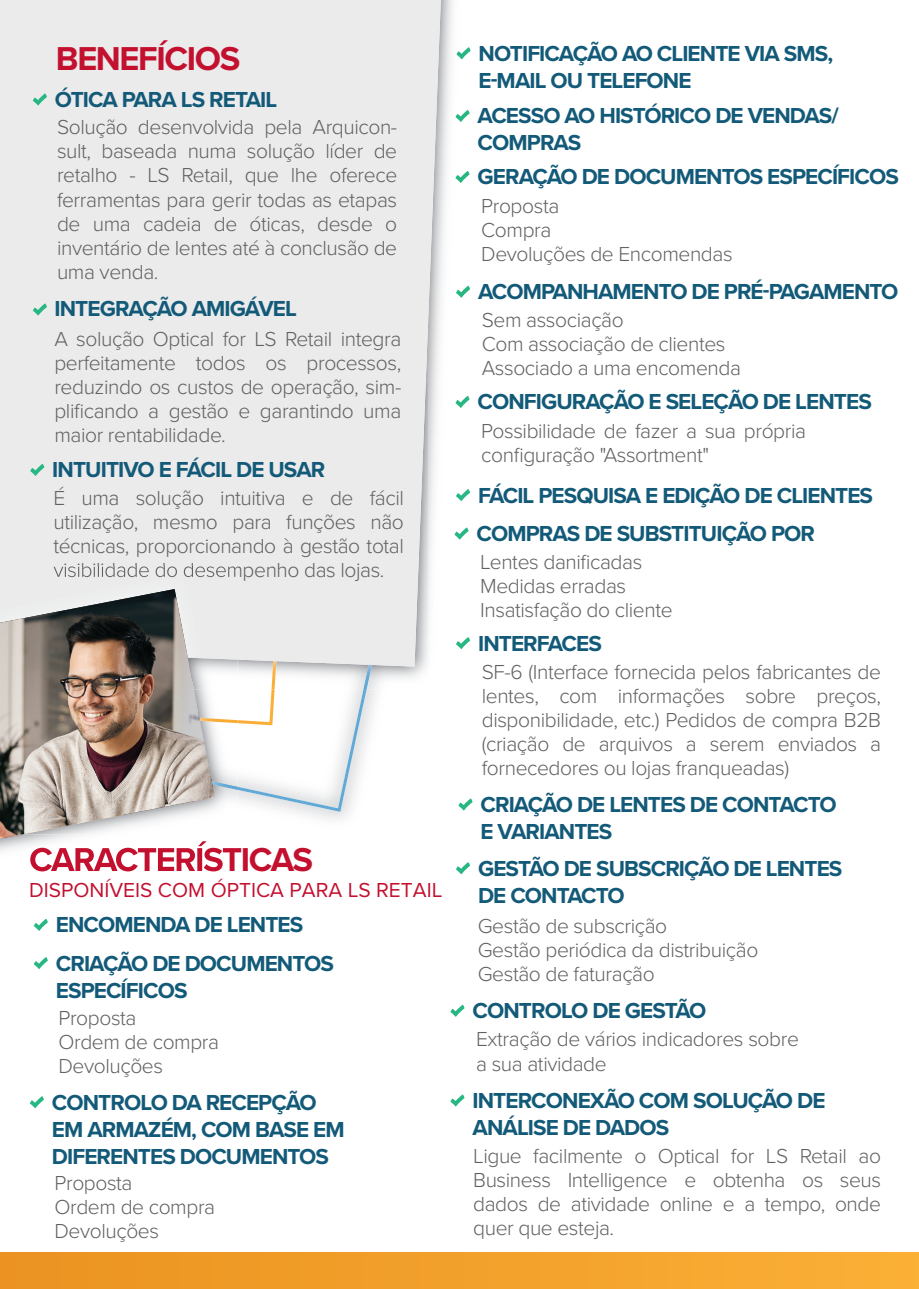
<style>
.page{position:relative;width:919px;height:1289px;background:#fff}
.page>*{position:absolute;margin:0;border:0;box-sizing:border-box;transform-origin:0 0}
.t1{font:700 34.35px "Proxima Nova";letter-spacing:-.04em;color:#c3102f}
.t2{font:700 22.5px/27px "Proxima Nova";letter-spacing:-.04em;color:#135a79}
.t3{font:300 21px/24px "Proxima Nova";letter-spacing:-.02em;color:#606160}
.t4{font:21px "Proxima Nova";color:#c3102f}
</style>
<div class="page">
<img style="left:290px;top:811px;width:60px;height:9px">
<svg style="left:237px;top:689px;width:140px;height:122px"></svg>
<svg style="left:237px;top:689px;width:37px;height:36px"></svg>
<img style="left:363px;top:666px;width:9px;height:23px">
<img style="left:271px;top:666px;width:5px;height:23px">
<div style="left:0;top:0;width:441px;height:666px;background:#ebebec"></div>
<svg style="left:33px;top:93px;width:14px;height:13px"></svg>
<svg style="left:33px;top:303px;width:14px;height:12px"></svg>
<svg style="left:30px;top:464px;width:14px;height:12px"></svg>
<svg style="left:34px;top:919px;width:14px;height:12px"></svg>
<svg style="left:34px;top:957px;width:14px;height:12px"></svg>
<svg style="left:30px;top:1096px;width:14px;height:12px"></svg>
<svg style="left:456px;top:47px;width:14px;height:12px"></svg>
<svg style="left:455px;top:110px;width:14px;height:12px"></svg>
<svg style="left:455px;top:171px;width:14px;height:12px"></svg>
<svg style="left:456px;top:285px;width:14px;height:13px"></svg>
<svg style="left:455px;top:396px;width:14px;height:12px"></svg>
<svg style="left:456px;top:489px;width:14px;height:12px"></svg>
<svg style="left:454px;top:527px;width:14px;height:12px"></svg>
<svg style="left:456px;top:637px;width:14px;height:12px"></svg>
<svg style="left:458px;top:798px;width:14px;height:12px"></svg>
<svg style="left:456px;top:862px;width:14px;height:12px"></svg>
<svg style="left:450px;top:1004px;width:14px;height:12px"></svg>
<svg style="left:450px;top:1094px;width:14px;height:12px"></svg>
<div style="left:0;top:1252px;width:918px;height:36px;background:linear-gradient(to right,#ea9221,#fbaf35)"></div>
<img style="left:0;top:659px;width:237px;height:213px">
<img style="left:215px;top:735px;width:22px;height:54px">
<img style="left:215px;top:705px;width:22px;height:18px">
<div style="left:0;top:566px;width:237px;height:93px;background:#ebebec"></div>
<img style="left:54px;top:566px;width:183px;height:15px">
<img style="left:30px;top:841px;width:207px;height:30px">
<img style="left:0;top:589px;width:215px;height:249px">
<h1 class="t1" style="left:56px;top:33px;width:186px">BENEFÍCIOS</h1>
<p class="t2" style="left:55px;top:85px;width:224px">ÓTICA PARA LS RETAIL</p>
<p class="t3" style="left:57px;top:116px;width:342px;text-align:justify">Solução desenvolvida pela Arquicon&shy;sult, baseada numa solução líder de retalho - LS Retail, que lhe oferece ferramentas para gerir todas as etapas de uma cadeia de óticas, desde o inventário de lentes até à conclusão de uma venda.</p>
<p class="t2" style="left:55px;top:295px;width:244px">INTEGRAÇÃO AMIGÁVEL</p>
<p class="t3" style="left:54px;top:327px;width:348px;text-align:justify">A solução Optical for LS Retail integra perfeitamente todos os processos, reduzindo os custos de operação, sim&shy;plificando a gestão e garantindo uma maior rentabilidade.</p>
<p class="t2" style="left:52px;top:456px;width:274px">INTUITIVO E FÁCIL DE USAR</p>
<p class="t3" style="left:53px;top:486px;width:352px;text-align:justify">É uma solução intuitiva e de fácil utilização, mesmo para funções não técnicas, proporcionando à gestão total visibilidade do desempenho das lojas.</p>
<p class="t4" style="left:29px;top:874px;width:415px">DISPONÍVEIS COM ÓPTICA PARA LS RETAIL</p>
<p class="t2" style="left:56px;top:905px;width:279px;line-height:38.2px">ENCOMENDA DE LENTES<br>CRIAÇÃO DE DOCUMENTOS</p>
<p class="t2" style="left:56px;top:976px;width:133px">ESPECÍFICOS</p>
<p class="t3" style="left:58px;top:1006px;width:162px">Proposta<br>Ordem de compra<br>Devoluções</p>
<p class="t2" style="left:52px;top:1088px;width:294px">CONTROLO DA RECEPÇÃO<br>EM ARMAZÉM, COM BASE EM<br>DIFERENTES DOCUMENTOS</p>
<p class="t3" style="left:55px;top:1170px;width:162px">Proposta<br>Ordem de compra<br>Devoluções</p>
<p class="t2" style="left:478px;top:39px;width:356px">NOTIFICAÇÃO AO CLIENTE VIA SMS,<br>E-MAIL OU TELEFONE</p>
<p class="t2" style="left:477px;top:102px;width:362px">ACESSO AO HISTÓRICO DE VENDAS/<br>COMPRAS</p>
<p class="t2" style="left:477px;top:163px;width:423px">GERAÇÃO DE DOCUMENTOS ESPECÍFICOS</p>
<p class="t3" style="left:481px;top:194px;width:253px">Proposta<br>Compra<br>Devoluções de Encomendas</p>
<p class="t2" style="left:478px;top:278px;width:422px">ACOMPANHAMENTO DE PRÉ-PAGAMENTO</p>
<p class="t3" style="left:481px;top:309px;width:261px">Sem associação<br>Com associação de clientes<br>Associado a uma encomenda</p>
<p class="t2" style="left:477px;top:388px;width:396px">CONFIGURAÇÃO E SELEÇÃO DE LENTES</p>
<p class="t3" style="left:481px;top:419px;width:326px">Possibilidade de fazer a sua própria configuração "Assortment"</p>
<p class="t2" style="left:476px;top:475px;width:398px;line-height:38.4px">FÁCIL PESQUISA E EDIÇÃO DE CLIENTES<br>COMPRAS DE SUBSTITUIÇÃO POR</p>
<p class="t3" style="left:480px;top:550px;width:194px">Lentes danificadas<br>Medidas erradas<br>Insatisfação do cliente</p>
<p class="t2" style="left:478px;top:629px;width:125px">INTERFACES</p>
<p class="t3" style="left:481px;top:660px;width:401px;text-align:justify">SF-6 (Interface fornecida pelos fabricantes de lentes, com informações sobre preços, disponibilidade, etc.) Pedidos de compra B2B (criação de arquivos a serem enviados a fornecedores ou lojas franqueadas)</p>
<p class="t2" style="left:480px;top:790px;width:357px">CRIAÇÃO DE LENTES DE CONTACTO<br>E VARIANTES</p>
<p class="t2" style="left:478px;top:854px;width:366px">GESTÃO DE SUBSCRIÇÃO DE LENTES<br>DE CONTACTO</p>
<p class="t3" style="left:477px;top:914px;width:282px">Gestão de subscrição<br>Gestão periódica da distribuição<br>Gestão de faturação</p>
<p class="t2" style="left:472px;top:996px;width:235px">CONTROLO DE GESTÃO</p>
<p class="t3" style="left:476px;top:1027px;width:324px">Extração de vários indicadores sobre a sua atividade</p>
<p class="t2" style="left:472px;top:1086px;width:354px">INTERCONEXÃO COM SOLUÇÃO DE<br>ANÁLISE DE DADOS</p>
<p class="t3" style="left:473px;top:1143px;width:409px;text-align:justify">Ligue facilmente o Optical for LS Retail ao Business Intelligence e obtenha os seus dados de atividade online e a tempo, onde quer que esteja.</p>
</div>
